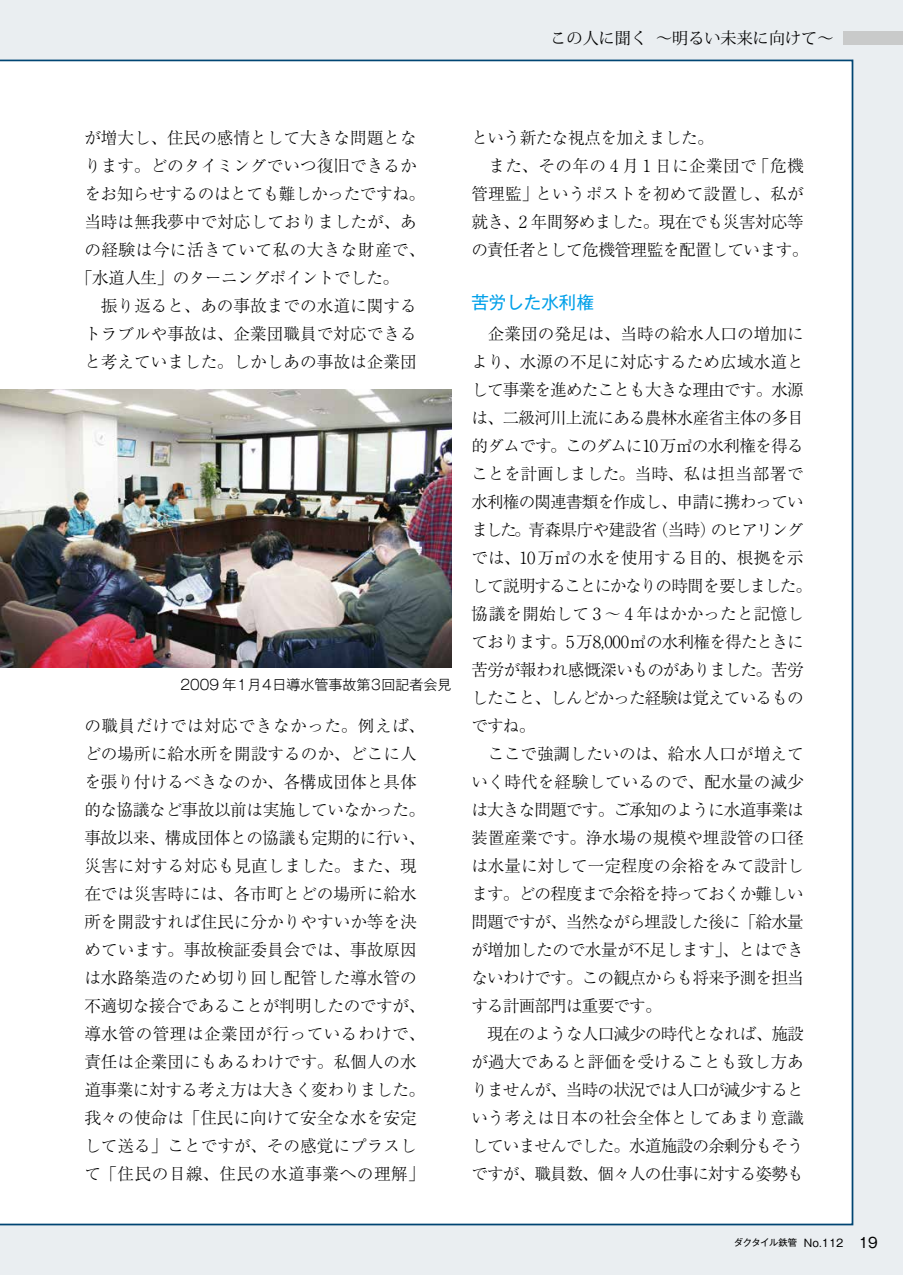
<style>
.page{position:relative;width:903px;height:1275px;background:#eaeef1}
.page>*{position:absolute;margin:0;border:0;box-sizing:border-box;transform-origin:0 0}
.t1{font:17.5px "Gothic MB101 Pro";color:#00a0e9}
.t2{font:300 16.62px/28px "Ryumin Pro";letter-spacing:-.05em;color:#000}
.t3{font:300 16.62px/28px "Ryumin Pro";color:#000}
.t4{font:300 16.62px/28px "Ryumin Pro";letter-spacing:-.03em;color:#000}
.t5{font:300 16.62px "Ryumin Pro";letter-spacing:-.025em;color:#000}
.t6{font:300 16.62px "Ryumin Pro";letter-spacing:.03em;color:#000}
.t7{font:16.1px "Koz Min Pro";color:#000}
.t8{font:300 14px "Gothic MB101 Pro";color:#000}
.t9{font:9.28px "Gothic MB101 Pro";letter-spacing:-.05em;color:#000}
.s1{font-size:10.5px}
.s2{font-size:14px}
</style>
<div class="page">
<div style="left:0;top:60px;width:853px;height:1165px;background:#fff"></div>
<div style="left:843px;top:31px;width:60px;height:14px;background:#c9caca"></div>
<img style="left:0;top:389px;width:451px;height:278px">
<p class="t7" style="left:550px;top:27px;width:285px">この人に聞く ～明るい未来に向けて～</p>
<p class="t3" style="left:84px;top:122px;width:334px">が増大し、住民の感情として大きな問題とな</p>
<p class="t3" style="left:84px;top:150px;width:334px">ります。どのタイミングでいつ復旧できるか</p>
<p class="t5" style="left:84px;top:180px;width:342px">をお知らせするのはとても難しかったですね。</p>
<p class="t3" style="left:84px;top:206px;width:334px">当時は無我夢中で対応しておりましたが、あ</p>
<p class="t6" style="left:84px;top:236px;width:342px">の経験は今に活きていて私の大きな財産で、</p>
<p class="t4" style="left:76px;top:262px;width:325px">「水道人生」のターニングポイントでした。</p>
<p class="t3" style="left:84px;top:290px;width:334px">　振り返ると、あの事故までの水道に関する</p>
<p class="t3" style="left:84px;top:318px;width:334px">トラブルや事故は、企業団職員で対応できる</p>
<p class="t3" style="left:84px;top:346px;width:334px">と考えていました。しかしあの事故は企業団</p>
<p class="t8" style="left:181px;top:672px;width:272px">2009 年1月4日導水管事故第3回記者会見</p>
<p class="t3" style="left:84px;top:710px;width:342px">の職員だけでは対応できなかった。例えば、どの場所に給水所を開設するのか、どこに人を張り付けるべきなのか、各構成団体と具体的な協議など事故以前は実施していなかった。事故以来、構成団体との協議も定期的に行い、災害に対する対応も見直しました。また、現在では災害時には、各市町とどの場所に給水所を開設すれば住民に分かりやすいか等を決めています。事故検証委員会では、事故原因は水路築造のため切り回し配管した導水管の不適切な接合であることが判明したのですが、導水管の管理は企業団が行っているわけで、責任は企業団にもあるわけです。私個人の水道事業に対する考え方は大きく変わりました。我々の使命は「住民に向けて安全な水を安定して送る」ことですが、その感覚にプラスして「住民の目線、住民の水道事業への理解」</p>
<p class="t4" style="left:471px;top:122px;width:339px">という新たな視点を加えました。<br>　また、その年の 4 月 1 日に企業団で「危機管理監」というポストを初めて設置し、私が就き、2 年間努めました。現在でも災害対応等の責任者として危機管理監を配置しています。</p>
<p class="t1" style="left:471px;top:288px;width:124px">苦労した水利権</p>
<p class="t2" style="left:471px;top:318px;width:342px">　企業団の発足は、当時の給水人口の増加により、水源の不足に対応するため広域水道として事業を進めたことも大きな理由です。水源は、二級河川上流にある農林水産省主体の多目的ダムです。このダムに10万㎥の水利権を得ることを計画しました。当時、私は担当部署で水利権の関連書類を作成し、申請に携わっていました。青森県庁や建設省（当時）のヒアリングでは、10万㎥の水を使用する目的、根拠を示して説明することにかなりの時間を要しました。協議を開始して 3 ～ 4 年はかかったと記憶しております。5万8,000㎥の水利権を得たときに苦労が報われ感慨深いものがありました。苦労したこと、しんどかった経験は覚えているものですね。<br>　ここで強調したいのは、給水人口が増えていく時代を経験しているので、配水量の減少は大きな問題です。ご承知のように水道事業は装置産業です。浄水場の規模や埋設管の口径は水量に対して一定程度の余裕をみて設計します。どの程度まで余裕を持っておくか難しい問題ですが、当然ながら埋設した後に「給水量が増加したので水量が不足します」、とはできないわけです。この観点からも将来予測を担当する計画部門は重要です。<br>　現在のような人口減少の時代となれば、施設が過大であると評価を受けることも致し方ありませんが、当時の状況では人口が減少するという考えは日本の社会全体としてあまり意識していませんでした。水道施設の余剰分もそうですが、職員数、個々人の仕事に対する姿勢も</p>
<p class="t9" style="left:734px;top:1235px;width:145px">ダクタイル鉄管 <span class="s1">No.112</span> <span class="s2">19</span></p>
</div>
